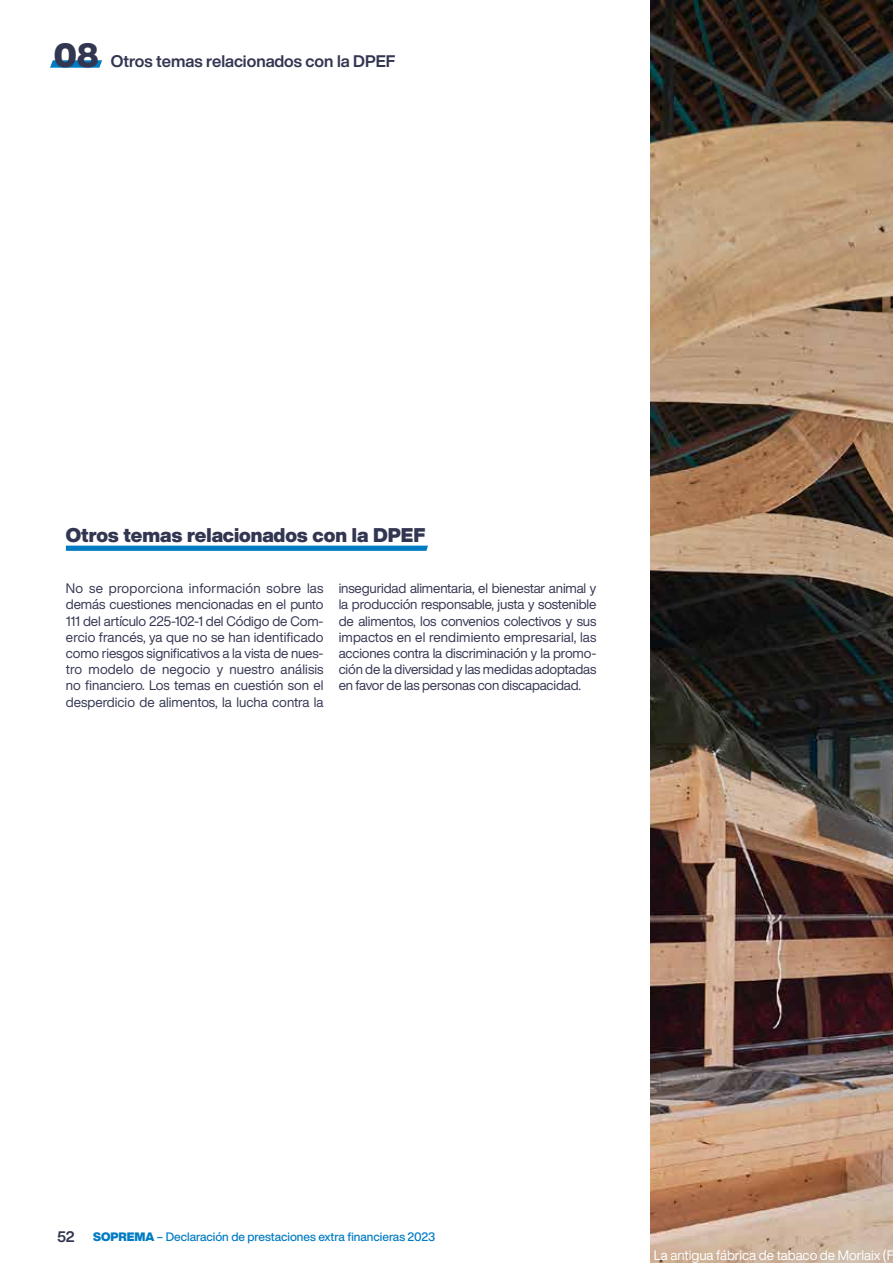
<style>
.page{position:relative;width:893px;height:1263px;background:#fff}
.page>*{position:absolute;margin:0;border:0;box-sizing:border-box;transform-origin:0 0}
.t1{font:900 19.5px "Helvetica Now Display";color:#333651}
.t2{font:700 16.5px "Helvetica Now Display";color:#333651}
.t3{font:700 15px "Helvetica Now Display";color:#333651}
.t4{font:13.5px/16.2px "Helvetica Now Display";letter-spacing:-.01em;color:#333651;text-align:justify}
.t5{font:13.5px "Helvetica Now Display";color:#fff}
.t6{font:500 12px "Helvetica Now Display";color:#007bc4}
.s1{font-weight:900;font-size:33px}
.s2{font-weight:900}
</style>
<div class="page">
<svg style="left:50px;top:60px;width:52px;height:8px"></svg>
<img style="left:651px;top:0;width:242px;height:1263px">
<svg style="left:66px;top:545px;width:362px;height:6px;background:#208bcb"></svg>
<p class="t2" style="left:54px;top:49px;width:343px"><span class="s1">08</span> Otros temas relacionados con la DPEF</p>
<h1 class="t1" style="left:66px;top:521px;width:361px">Otros temas relacionados con la DPEF</h1>
<p class="t4" style="left:66px;top:580px;width:259px">No se proporciona información sobre las demás cuestiones mencionadas en el punto 111 del artículo 225-102-1 del Código de Com&shy;ercio francés, ya que no se han identificado como riesgos significativos a la vista de nues&shy;tro modelo de negocio y nuestro análisis no financiero. Los temas en cuestión son el desperdicio de alimentos, la lucha contra la</p>
<p class="t4" style="left:339px;top:580px;width:259px">inseguridad alimentaria, el bienestar animal y la producción responsable, justa y sostenible de alimentos, los convenios colectivos y sus impactos en el rendimiento empresarial, las acciones contra la discriminación y la promo&shy;ción de la diversidad y las medidas adoptadas en favor de las personas con discapacidad.</p>
<p class="t3" style="left:57px;top:1226px;width:19px">52</p>
<p class="t6" style="left:93px;top:1228px;width:344px"><span class="s2">SOPREMA</span> – Declaración de prestaciones extra financieras 2023</p>
<p class="t5" style="left:654px;top:1245px;width:242px">La antigua fábrica de tabaco de Morlaix (F</p>
</div>
